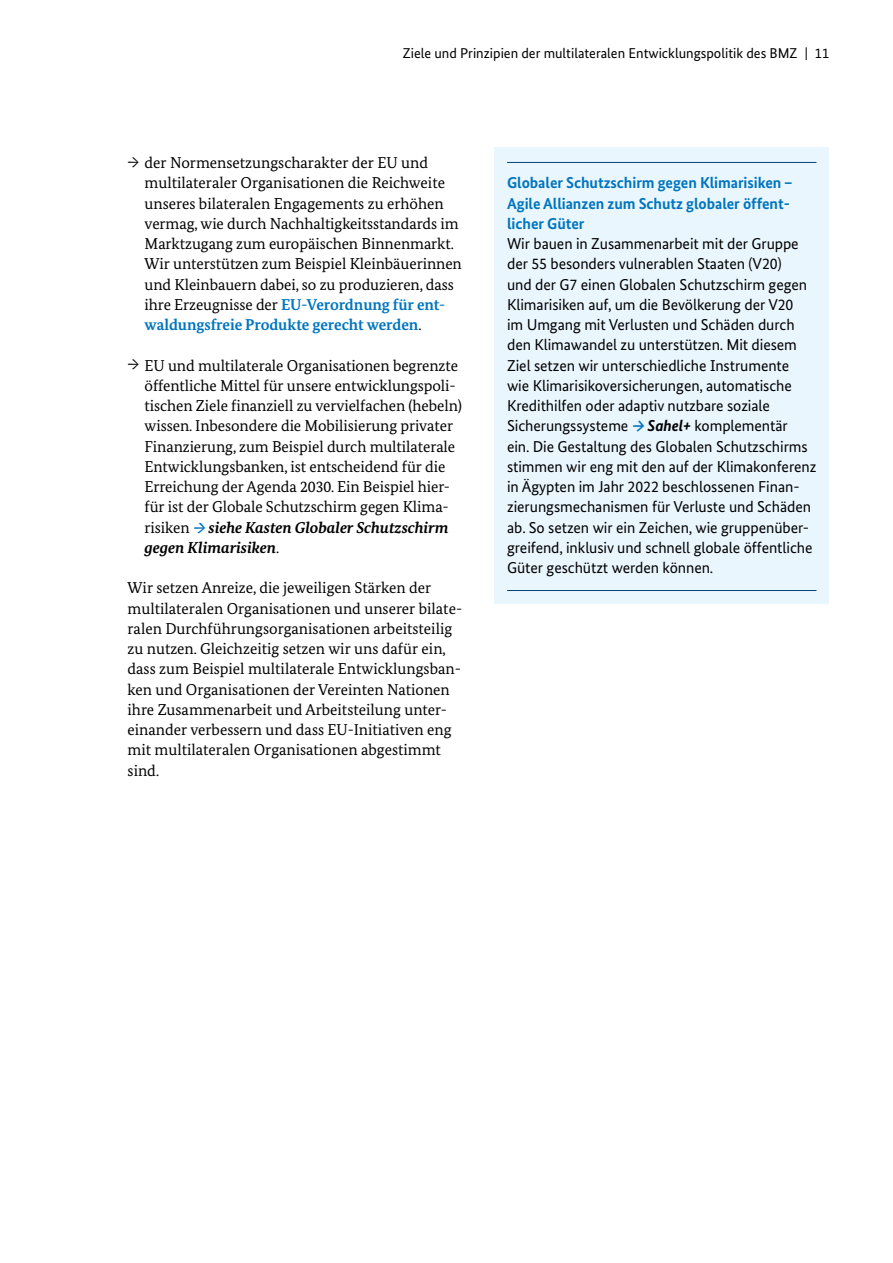
<style>
.page{position:relative;width:893px;height:1263px;background:#fff}
.page>*{position:absolute;margin:0;border:0;box-sizing:border-box;transform-origin:0 0}
.t1{font:15.75px/20.2px "Bundes Serif";letter-spacing:-.005em;color:#000}
.t2{font:15.75px/20.2px "Bundes Sans";letter-spacing:-.005em;color:#000}
.t3{font:700 15.75px/20.2px "Bundes Sans";letter-spacing:-.005em;color:#0075be}
.t4{font:14.25px "Bundes Sans";color:#000}
.s1{font-size:15px}
.s2{font-weight:700;color:#0075be}
.s3{font-weight:700;font-style:italic;color:#0075be}
.s4{font-weight:700;font-style:italic}
</style>
<div class="page">
<div style="left:494px;top:148px;width:335px;height:456px;background:#eaf6fe"></div>
<hr style="left:507px;top:162px;width:309px;height:1px;background:#004377">
<hr style="left:507px;top:590px;width:309px;height:1px;background:#004377">
<p class="t4" style="left:403px;top:44px;width:428px">Ziele und Prinzipien der multilateralen Entwicklungspolitik des BMZ | 11</p>
<p class="t1" style="left:145px;top:152px;width:319px;text-indent:-17px"><span class="s1">→</span> der Normensetzungscharakter der EU und multilateraler Organisationen die Reichweite unseres bilateralen Engagements zu erhöhen vermag, wie durch Nachhaltigkeitsstandards im Marktzugang zum europäischen Binnenmarkt.<br>Wir unterstützen zum Beispiel Kleinbäuerinnen und Kleinbauern dabei, so zu produzieren, dass ihre Erzeugnisse der <span class="s2">EU-Verordnung für ent&shy;waldungsfreie Produkte gerecht werden</span>.</p>
<p class="t1" style="left:145px;top:355px;width:319px;text-indent:-17px"><span class="s1">→</span> EU und multilaterale Organisationen begrenzte öffentliche Mittel für unsere entwicklungspoli&shy;tischen Ziele finanziell zu vervielfachen (hebeln) wissen. Inbesondere die Mobilisierung privater Finanzierung, zum Beispiel durch multilaterale Entwicklungsbanken, ist entscheidend für die Erreichung der Agenda 2030. Ein Beispiel hier&shy;für ist der Globale Schutzschirm gegen Klima&shy;risiken <span class="s3">→</span> <span class="s4">siehe Kasten Globaler Schutzschirm gegen Klimarisiken</span>.</p>
<p class="t1" style="left:128px;top:578px;width:336px">Wir setzen Anreize, die jeweiligen Stärken der multilateralen Organisationen und unserer bilate&shy;ralen Durchführungsorganisationen arbeitsteilig zu nutzen. Gleichzeitig setzen wir uns dafür ein, dass zum Beispiel multilaterale Entwicklungsban&shy;ken und Organisationen der Vereinten Nationen ihre Zusammenarbeit und Arbeitsteilung unter&shy;einander verbessern und dass EU-Initiativen eng mit multilateralen Organisationen abgestimmt sind.</p>
<p class="t3" style="left:507px;top:173px;width:287px">Globaler Schutzschirm gegen Klimarisiken –<br>Agile Allianzen zum Schutz globaler öffent&shy;licher Güter</p>
<p class="t2" style="left:507px;top:233px;width:311px">Wir bauen in Zusammenarbeit mit der Gruppe der 55 besonders vulnerablen Staaten (V20)<br>und der G7 einen Globalen Schutzschirm gegen Klimarisiken auf, um die Bevölkerung der V20<br>im Umgang mit Verlusten und Schäden durch den Klimawandel zu unterstützen. Mit diesem Ziel setzen wir unterschiedliche Instrumente<br>wie Klimarisikoversicherungen, automatische Kredithilfen oder adaptiv nutzbare soziale Sicherungssysteme <span class="s3">→</span> <span class="s4">Sahel+</span> komplementär<br>ein. Die Gestaltung des Globalen Schutzschirms stimmen wir eng mit den auf der Klimakonferenz in Ägypten im Jahr 2022 beschlossenen Finan&shy;zierungsmechanismen für Verluste und Schäden ab. So setzen wir ein Zeichen, wie gruppenüber&shy;greifend, inklusiv und schnell globale öffentliche Güter geschützt werden können.</p>
</div>
